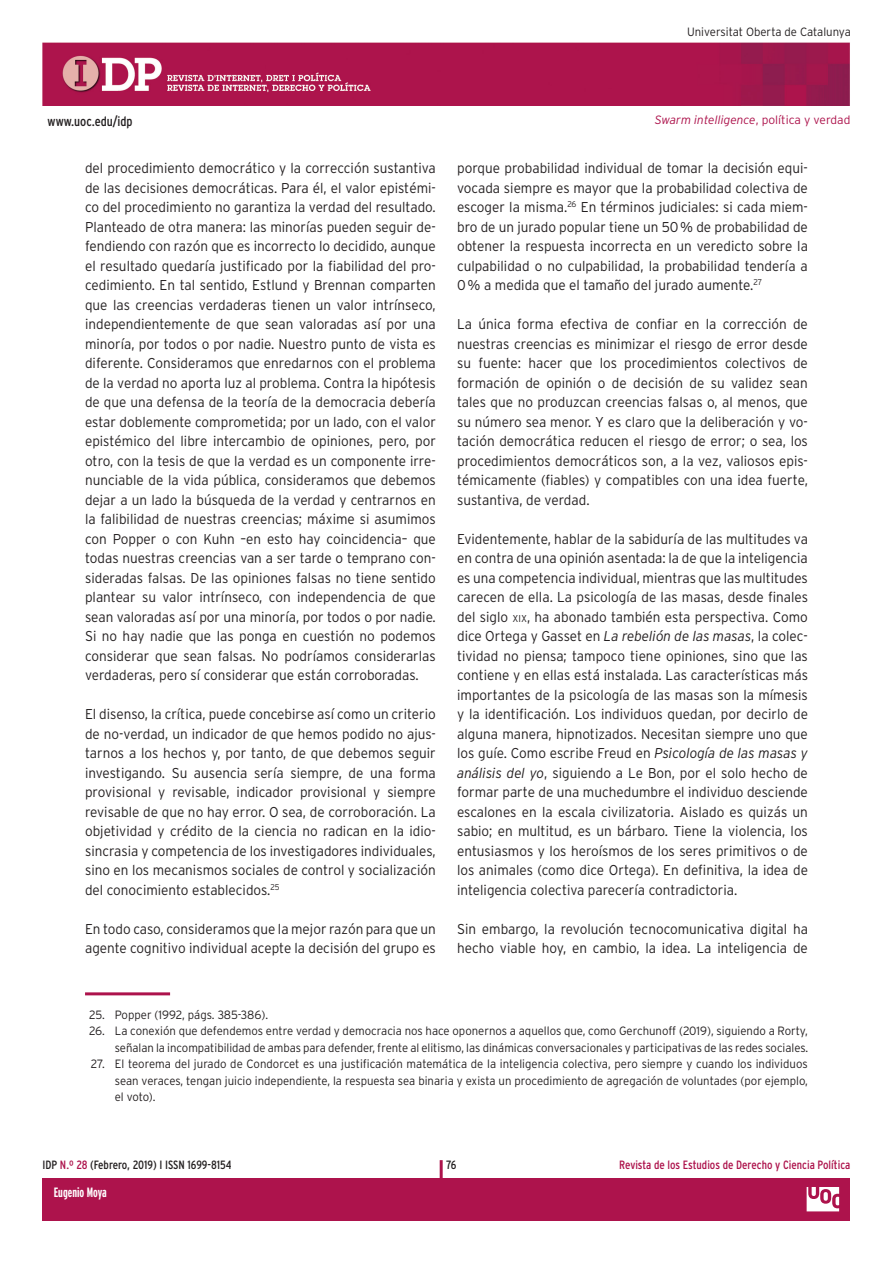
<style>
.page{position:relative;width:893px;height:1263px;background:#fff}
.page>*{position:absolute;margin:0;border:0;box-sizing:border-box;transform-origin:0 0}
.TEXTGENERAL{font:300 14.25px/19.5px "Interstate";color:#231f20;text-align:justify;scale:.95 1}
.t1{font:condensed 13.5px "Interstate";color:#231f20}
.t2{font:700 extra-condensed 13.5px "Interstate";color:#fff}
.notes{font:300 12px/16.5px "Interstate";color:#231f20;text-align:right;scale:.95 1}
.t3{font:condensed 12px "Interstate";color:#ad134c}
.t4{font:condensed 12px "Interstate";color:#231f20}
.t5{font:italic 300 12px "Interstate";color:#ad134c}
.s1{font-style:normal}
.s2{font-size:10.05px}
.s3{font-style:italic}
.s4{color:#ad134c}
</style>
<div class="page">
<img style="left:43px;top:43px;width:807px;height:63px">
<div style="left:43px;top:1178px;width:807px;height:42px;background:#ad134c"></div>
<hr style="left:440px;top:1160px;width:3px;height:44px;background:#ad134c">
<svg style="left:806px;top:1187px;width:34px;height:25px"></svg>
<hr style="left:85px;top:992px;width:85px;height:3px;background:#ad134c">
<p class="notes" style="left:687px;top:23px;width:174px">Universitat Oberta de Catalunya</p>
<p class="t1" style="left:48px;top:113px;width:87px">www.uoc.edu/idp</p>
<p class="t5" style="left:655px;top:113px;width:197px">Swarm intelligence<span class="s1">, política y verdad</span></p>
<p class="TEXTGENERAL" style="left:85px;top:158px;width:371px">del procedimiento democrático y la corrección sustantiva de las decisiones democráticas. Para él, el valor epistémi&shy;co del procedimiento no garantiza la verdad del resultado.<br>Planteado de otra manera: las minorías pueden seguir de&shy;fendiendo con razón que es incorrecto lo decidido, aunque el resultado quedaría justificado por la fiabilidad del pro&shy;cedimiento. En tal sentido, Estlund y Brennan comparten que las creencias verdaderas tienen un valor intrínseco, independientemente de que sean valoradas así por una minoría, por todos o por nadie. Nuestro punto de vista es diferente. Consideramos que enredarnos con el problema de la verdad no aporta luz al problema. Contra la hipótesis de que una defensa de la teoría de la democracia debería estar doblemente comprometida; por un lado, con el valor epistémico del libre intercambio de opiniones, pero, por otro, con la tesis de que la verdad es un componente irre&shy;nunciable de la vida pública, consideramos que debemos dejar a un lado la búsqueda de la verdad y centrarnos en la falibilidad de nuestras creencias; máxime si asumimos con Popper o con Kuhn –en esto hay coincidencia– que todas nuestras creencias van a ser tarde o temprano con&shy;sideradas falsas. De las opiniones falsas no tiene sentido plantear su valor intrínseco, con independencia de que sean valoradas así por una minoría, por todos o por nadie.<br>Si no hay nadie que las ponga en cuestión no podemos considerar que sean falsas. No podríamos considerarlas verdaderas, pero sí considerar que están corroboradas.</p>
<p class="TEXTGENERAL" style="left:85px;top:704px;width:371px">El disenso, la crítica, puede concebirse así como un criterio de no-verdad, un indicador de que hemos podido no ajus&shy;tarnos a los hechos y, por tanto, de que debemos seguir investigando. Su ausencia sería siempre, de una forma provisional y revisable, indicador provisional y siempre revisable de que no hay error. O sea, de corroboración. La objetividad y crédito de la ciencia no radican en la idio&shy;sincrasia y competencia de los investigadores individuales, sino en los mecanismos sociales de control y socialización del conocimiento establecidos.<sup>25</sup></p>
<p class="TEXTGENERAL" style="left:85px;top:919px;width:371px">En todo caso, consideramos que la mejor razón para que un agente cognitivo individual acepte la decisión del grupo es</p>
<p class="TEXTGENERAL" style="left:457px;top:158px;width:371px">porque probabilidad individual de tomar la decisión equi&shy;vocada siempre es mayor que la probabilidad colectiva de escoger la misma.<sup>26</sup> En términos judiciales: si cada miem&shy;bro de un jurado popular tiene un 50 % de probabilidad de obtener la respuesta incorrecta en un veredicto sobre la culpabilidad o no culpabilidad, la probabilidad tendería a 0 % a medida que el tamaño del jurado aumente.<sup>27</sup></p>
<p class="TEXTGENERAL" style="left:457px;top:314px;width:371px">La única forma efectiva de confiar en la corrección de nuestras creencias es minimizar el riesgo de error desde su fuente: hacer que los procedimientos colectivos de formación de opinión o de decisión de su validez sean tales que no produzcan creencias falsas o, al menos, que su número sea menor. Y es claro que la deliberación y vo&shy;tación democrática reducen el riesgo de error; o sea, los procedimientos democráticos son, a la vez, valiosos epis&shy;témicamente (fiables) y compatibles con una idea fuerte, sustantiva, de verdad.</p>
<p class="TEXTGENERAL" style="left:457px;top:529px;width:371px">Evidentemente, hablar de la sabiduría de las multitudes va en contra de una opinión asentada: la de que la inteligencia es una competencia individual, mientras que las multitudes carecen de ella. La psicología de las masas, desde finales del siglo <span class="s2">xix</span>, ha abonado también esta perspectiva. Como dice Ortega y Gasset en <span class="s3">La rebelión de las masas</span>, la colec&shy;tividad no piensa; tampoco tiene opiniones, sino que las contiene y en ellas está instalada. Las características más importantes de la psicología de las masas son la mímesis y la identificación. Los individuos quedan, por decirlo de alguna manera, hipnotizados. Necesitan siempre uno que los guíe. Como escribe Freud en <span class="s3">Psicología de las masas y análisis del yo</span>, siguiendo a Le Bon, por el solo hecho de formar parte de una muchedumbre el individuo desciende escalones en la escala civilizatoria. Aislado es quizás un sabio; en multitud, es un bárbaro. Tiene la violencia, los entusiasmos y los heroísmos de los seres primitivos o de los animales (como dice Ortega). En definitiva, la idea de inteligencia colectiva parecería contradictoria.</p>
<p class="TEXTGENERAL" style="left:457px;top:919px;width:371px">Sin embargo, la revolución tecnocomunicativa digital ha hecho viable hoy, en cambio, la idea. La inteligencia de</p>
<p class="notes" style="left:89px;top:1006px;width:190px">25. Popper (1992, págs. 385-386).</p>
<p class="notes" style="left:89px;top:1023px;width:759px">26. La conexión que defendemos entre verdad y democracia nos hace oponernos a aquellos que, como Gerchunoff (2019), siguiendo a Rorty, señalan la incompatibilidad de ambas para defender, frente al elitismo, las dinámicas conversacionales y participativas de las redes sociales.</p>
<p class="notes" style="left:115px;top:1056px;width:731px;text-align:justify;text-indent:-24px">27. El teorema del jurado de Condorcet es una justificación matemática de la inteligencia colectiva, pero siempre y cuando los individuos sean veraces, tengan juicio independiente, la respuesta sea binaria y exista un procedimiento de agregación de voluntades (por ejemplo, el voto).</p>
<p class="t4" style="left:43px;top:1158px;width:191px">IDP <span class="s4">N.º 28</span> (Febrero, 2019) I ISSN 1699-8154</p>
<p class="t4" style="left:446px;top:1158px;width:12px">76</p>
<p class="t3" style="left:619px;top:1158px;width:233px">Revista de los Estudios de Derecho y Ciencia Política</p>
<p class="t2" style="left:54px;top:1185px;width:54px">Eugenio Moya</p>
</div>
